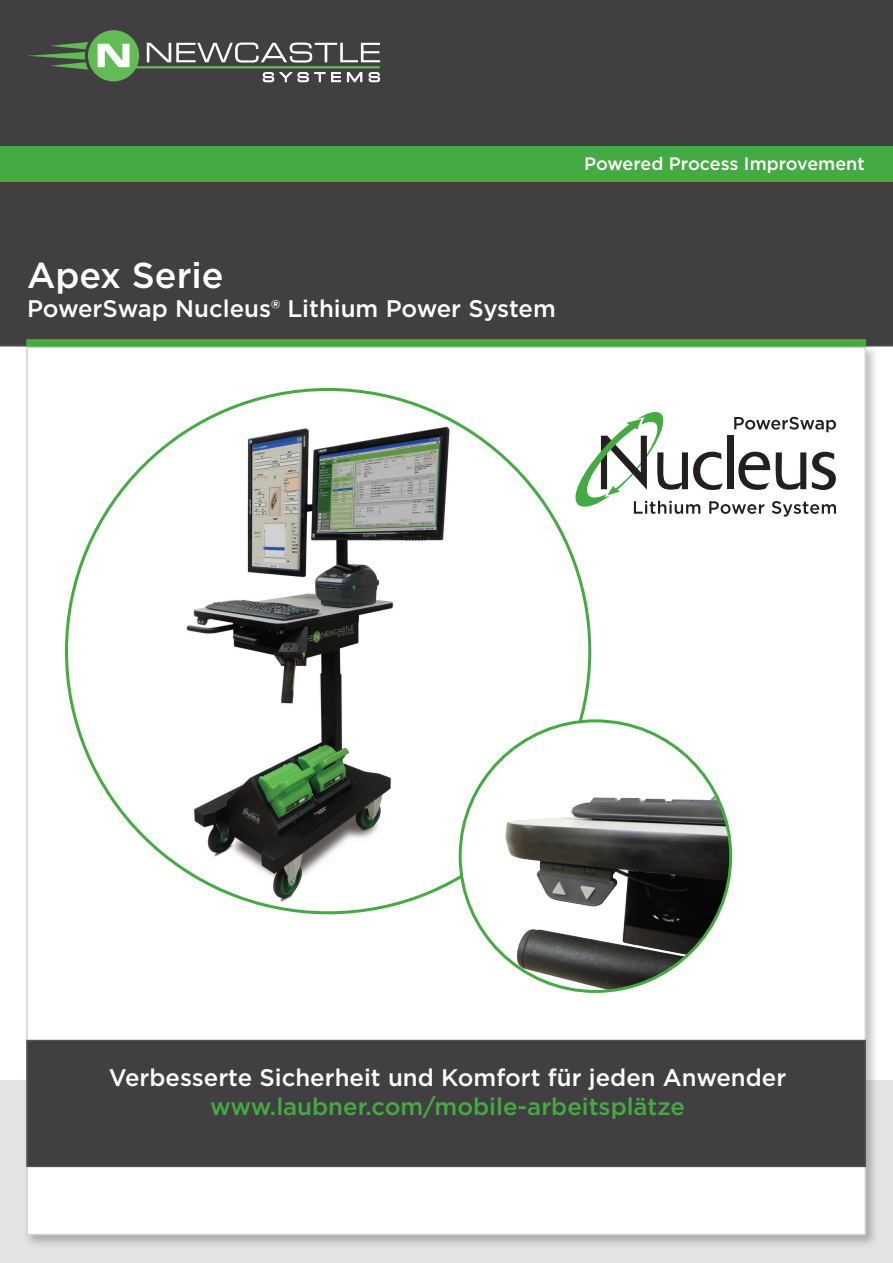
<style>
.page{position:relative;width:893px;height:1263px;background:#fff}
.page>*{position:absolute;margin:0;border:0;box-sizing:border-box;transform-origin:0 0}
.t1{font:500 36px "Gotham";color:#fff}
.t2{font:500 24px "Gotham";color:#fff}
.t3{font:500 24px "Gotham";color:#44aa42}
.t4{font:500 18px "Gotham";color:#fff}
</style>
<div class="page">
<div style="left:0;top:0;width:893px;height:347px;background:#413f41"></div>
<div style="left:0;top:146px;width:893px;height:35px;background:#44aa42"></div>
<div style="left:0;top:1080px;width:893px;height:183px;background:#e2e3e3"></div>
<div style="left:88px;top:30px;width:51px;height:51px;background:#62bc54;border-radius:50%"></div>
<svg style="left:98px;top:44px;width:32px;height:23px"></svg>
<svg style="left:147px;top:43px;width:233px;height:20px"></svg>
<hr style="left:134px;top:66px;width:246px;height:2px;background:#62bc54">
<svg style="left:263px;top:72px;width:78px;height:10px"></svg>
<svg style="left:347px;top:72px;width:15px;height:10px"></svg>
<svg style="left:369px;top:72px;width:11px;height:10px"></svg>
<svg style="left:27px;top:42px;width:61px;height:28px;background:#4a6246"></svg>
<div style="left:23px;top:343px;width:856px;height:905px;background:#231f20;opacity:.3"></div>
<div style="left:26px;top:347px;width:840px;height:888px;background:#fff;border:2px solid #d1d2d4"></div>
<div style="left:26px;top:1040px;width:840px;height:127px;background:#413f41;border:2px solid #4f5458"></div>
<div style="left:26px;top:339px;width:840px;height:8px;background:#44aa42"></div>
<img style="left:181px;top:391px;width:276px;height:522px">
<img style="left:502px;top:765px;width:229px;height:226px">
<svg style="left:575px;top:412px;width:261px;height:105px"></svg>
<p class="t4" style="left:584px;top:152px;width:282px">Powered Process Improvement</p>
<h1 class="t1" style="left:27px;top:252px;width:198px">Apex Serie</h1>
<p class="t2" style="left:27px;top:293px;width:530px">PowerSwap Nucleus® Lithium Power System</p>
<p class="t2" style="left:109px;top:1062px;width:679px">Verbesserte Sicherheit und Komfort für jeden Anwender</p>
<p class="t3" style="left:210px;top:1091px;width:476px">www.laubner.com/mobile-arbeitsplätze</p>
</div>
